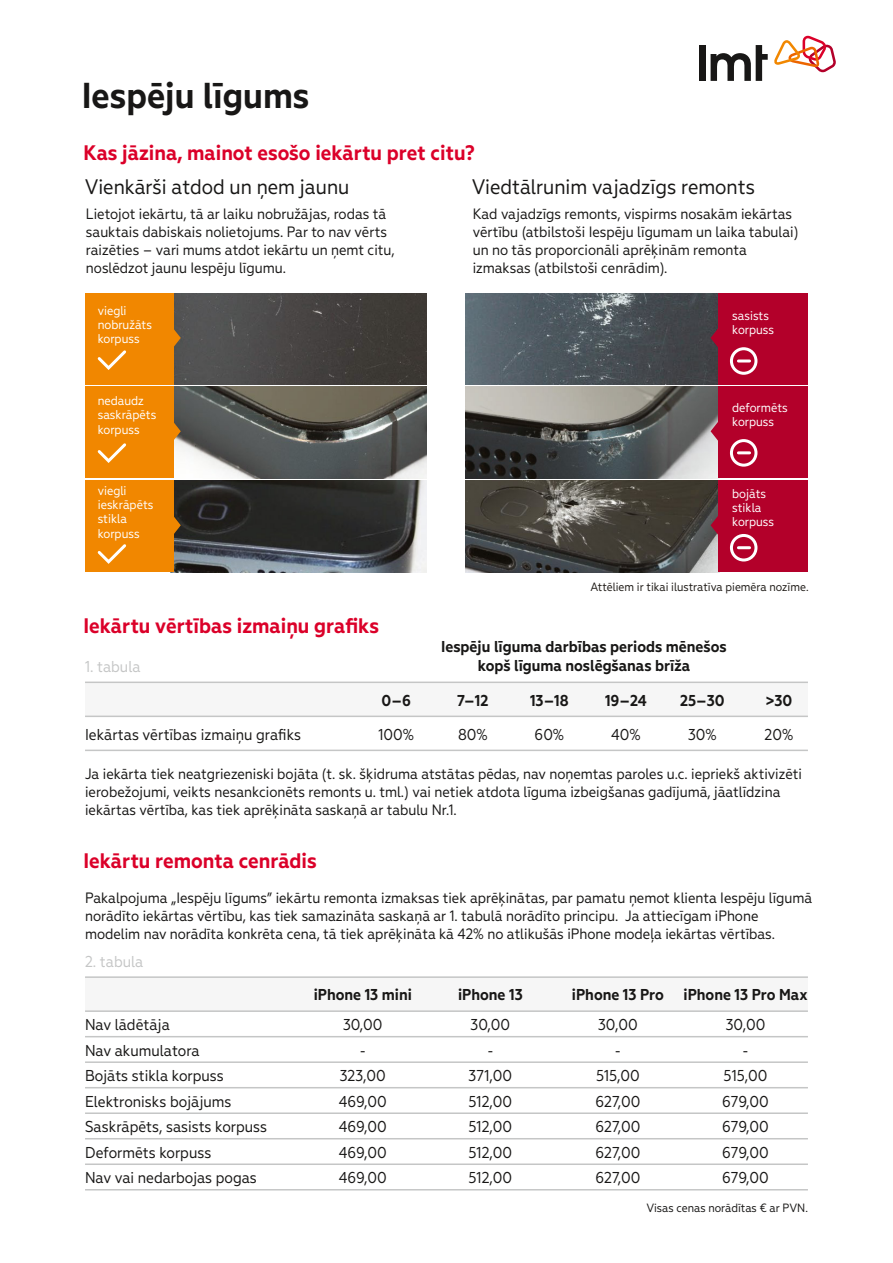
<style>
.page{position:relative;width:893px;height:1263px;background:#fff}
.page>*{position:absolute;margin:0;border:0;box-sizing:border-box;transform-origin:0 0}
.t1{font:700 36px "Geometria Narrow";color:#181716}
.t2{font:700 21px "Geometria Narrow";color:#db0029}
.t3{font:21px "Geometria Narrow";color:#181716}
.t4{font:15.75px/25.5px "Geometria Narrow";color:#181716;text-align:center}
.t5{font:700 15.75px/18.9px "Geometria Narrow";color:#181716;text-align:center}
.t6{font:15.75px "Geometria Narrow";color:#c5c6c6}
.t7{font:15px/18px "Geometria Narrow";color:#181716}
.t8{font:12.75px/14.2px "Geometria Narrow";color:#fff}
.t9{font:12px "Geometria Narrow";color:#1f1b17}
.t10{font:12px "Geometria Narrow";color:#181716}
</style>
<div class="page">
<img style="left:173px;top:293px;width:253px;height:185px">
<div style="left:85px;top:293px;width:88px;height:92px;background:#f18700"></div>
<svg style="left:173px;top:327px;width:8px;height:21px"></svg>
<svg style="left:97px;top:350px;width:30px;height:20px"></svg>
<div style="left:85px;top:386px;width:88px;height:92px;background:#f18700"></div>
<svg style="left:173px;top:421px;width:8px;height:21px"></svg>
<svg style="left:97px;top:443px;width:30px;height:20px"></svg>
<img style="left:173px;top:480px;width:253px;height:92px">
<div style="left:85px;top:480px;width:88px;height:92px;background:#f18700"></div>
<svg style="left:173px;top:515px;width:8px;height:21px"></svg>
<svg style="left:97px;top:544px;width:30px;height:20px"></svg>
<img style="left:466px;top:293px;width:252px;height:92px">
<img style="left:466px;top:480px;width:252px;height:92px">
<div style="left:718px;top:293px;width:90px;height:92px;background:#b3002a"></div>
<svg style="left:711px;top:327px;width:7px;height:21px"></svg>
<div style="left:730px;top:347px;width:27px;height:28px;border:3px solid #fff;border-radius:50%"></div>
<svg style="left:738px;top:359px;width:12px;height:3px"></svg>
<img style="left:466px;top:386px;width:252px;height:92px">
<div style="left:718px;top:386px;width:90px;height:92px;background:#b3002a"></div>
<svg style="left:711px;top:421px;width:7px;height:21px"></svg>
<div style="left:730px;top:439px;width:27px;height:28px;border:3px solid #fff;border-radius:50%"></div>
<svg style="left:738px;top:451px;width:12px;height:3px"></svg>
<div style="left:718px;top:480px;width:90px;height:92px;background:#b3002a"></div>
<svg style="left:711px;top:515px;width:7px;height:21px"></svg>
<div style="left:730px;top:534px;width:27px;height:27px;border:3px solid #fff;border-radius:50%"></div>
<svg style="left:738px;top:546px;width:12px;height:3px"></svg>
<div style="left:85px;top:682px;width:723px;height:34px;background:#f6f6f6"></div>
<div style="left:699px;top:45px;width:6px;height:36px;background:#181716"></div>
<svg style="left:711px;top:45px;width:57px;height:36px"></svg>
<svg style="left:774px;top:36px;width:62px;height:36px"></svg>
<hr style="left:85px;top:681px;width:723px;height:2px;background:#c5c6c6">
<hr style="left:85px;top:716px;width:723px;height:1px;background:#c5c6c6">
<hr style="left:85px;top:750px;width:723px;height:1px;background:#c5c6c6">
<div style="left:85px;top:977px;width:723px;height:34px;background:#f6f6f6"></div>
<hr style="left:85px;top:976px;width:723px;height:2px;background:#c5c6c6">
<hr style="left:85px;top:1010px;width:723px;height:2px;background:#c5c6c6">
<hr style="left:85px;top:1036px;width:723px;height:1px;background:#c5c6c6">
<hr style="left:85px;top:1061px;width:723px;height:2px;background:#c5c6c6">
<hr style="left:85px;top:1087px;width:723px;height:1px;background:#c5c6c6">
<hr style="left:85px;top:1112px;width:723px;height:2px;background:#c5c6c6">
<hr style="left:85px;top:1138px;width:723px;height:1px;background:#c5c6c6">
<hr style="left:85px;top:1163px;width:723px;height:2px;background:#c5c6c6">
<hr style="left:85px;top:1189px;width:723px;height:1px;background:#c5c6c6">
<h1 class="t1" style="left:82px;top:74px;width:229px">Iespēju līgums</h1>
<h2 class="t2" style="left:83px;top:140px;width:393px">Kas jāzina, mainot esošo iekārtu pret citu?</h2>
<h2 class="t3" style="left:85px;top:175px;width:266px">Vienkārši atdod un ņem jaunu</h2>
<p class="t7" style="left:86px;top:204px;width:310px">Lietojot iekārtu, tā ar laiku nobružājas, rodas tā sauktais dabiskais nolietojums. Par to nav vērts raizēties – vari mums atdot iekārtu un ņemt citu, noslēdzot jaunu Iespēju līgumu.</p>
<p class="t8" style="left:98px;top:303px;width:56px">viegli nobružāts korpuss</p>
<p class="t8" style="left:98px;top:394px;width:60px">nedaudz saskrāpēts korpuss</p>
<p class="t8" style="left:98px;top:483px;width:57px">viegli ieskrāpēts stikla korpuss</p>
<h2 class="t2" style="left:83px;top:614px;width:297px">Iekārtu vērtības izmaiņu grafiks</h2>
<p class="t6" style="left:85px;top:657px;width:57px">1. tabula</p>
<p class="t4" style="left:85px;top:721px;width:218px">Iekārtas vērtības izmaiņu grafiks</p>
<p class="t5" style="left:382px;top:691px;width:31px">0–6</p>
<p class="t4" style="left:378px;top:721px;width:37px">100%</p>
<h2 class="t3" style="left:472px;top:175px;width:285px">Viedtālrunim vajadzīgs remonts</h2>
<p class="t7" style="left:473px;top:204px;width:327px">Kad vajadzīgs remonts, vispirms nosakām iekārtas vērtību (atbilstoši Iespēju līgumam un laika tabulai) un no tās proporcionāli aprēķinām remonta izmaksas (atbilstoši cenrādim).</p>
<p class="t8" style="left:732px;top:308px;width:44px">sasists korpuss</p>
<p class="t8" style="left:732px;top:400px;width:57px">deformēts korpuss</p>
<p class="t8" style="left:732px;top:486px;width:44px">bojāts stikla korpuss</p>
<p class="t9" style="left:590px;top:580px;width:220px">Attēliem ir tikai ilustratīva piemēra nozīme.</p>
<p class="t5" style="left:441px;top:637px;width:287px">Iespēju līguma darbības periods mēnešos kopš līguma noslēgšanas brīža</p>
<p class="t5" style="left:457px;top:691px;width:33px">7–12</p>
<p class="t4" style="left:458px;top:721px;width:31px">80%</p>
<p class="t5" style="left:530px;top:691px;width:40px">13–18</p>
<p class="t4" style="left:535px;top:721px;width:31px">60%</p>
<p class="t5" style="left:605px;top:691px;width:43px">19–24</p>
<p class="t4" style="left:611px;top:721px;width:31px">40%</p>
<p class="t5" style="left:680px;top:691px;width:46px">25–30</p>
<p class="t4" style="left:688px;top:721px;width:30px">30%</p>
<p class="t5" style="left:766px;top:691px;width:28px">&gt;30</p>
<p class="t4" style="left:765px;top:721px;width:30px">20%</p>
<p class="t7" style="left:85px;top:764px;width:718px">Ja iekārta tiek neatgriezeniski bojāta (t. sk. šķidruma atstātas pēdas, nav noņemtas paroles u.c. iepriekš aktivizēti ierobežojumi, veikts nesankcionēts remonts u. tml.) vai netiek atdota līguma izbeigšanas gadījumā, jāatlīdzina iekārtas vērtība, kas tiek aprēķināta saskaņā ar tabulu Nr.1.</p>
<h2 class="t2" style="left:83px;top:848px;width:235px">Iekārtu remonta cenrādis</h2>
<p class="t7" style="left:85px;top:889px;width:729px">Pakalpojuma „Iespēju līgums” iekārtu remonta izmaksas tiek aprēķinātas, par pamatu ņemot klienta Iespēju līgumā norādīto iekārtas vērtību, kas tiek samazināta saskaņā ar 1. tabulā norādīto principu. Ja attiecīgam iPhone modelim nav norādīta konkrēta cena, tā tiek aprēķināta kā 42% no atlikušās iPhone modeļa iekārtas vērtības.</p>
<p class="t6" style="left:85px;top:952px;width:60px">2. tabula</p>
<p class="t4" style="left:85px;top:1012px;width:184px;text-align:left">Nav lādētāja<br>Nav akumulatora<br>Bojāts stikla korpuss<br>Elektronisks bojājums<br>Saskrāpēts, sasists korpuss<br>Deformēts korpuss<br>Nav vai nedarbojas pogas</p>
<p class="t5" style="left:314px;top:986px;width:100px">iPhone 13 mini</p>
<p class="t4" style="left:339px;top:1012px;width:49px">30,00 -<br>323,00<br>469,00<br>469,00<br>469,00<br>469,00</p>
<p class="t5" style="left:458px;top:986px;width:66px">iPhone 13</p>
<p class="t4" style="left:468px;top:1012px;width:45px">30,00 -<br>371,00<br>512,00<br>512,00<br>512,00<br>512,00</p>
<p class="t5" style="left:572px;top:986px;width:94px">iPhone 13 Pro</p>
<p class="t4" style="left:595px;top:1012px;width:47px">30,00 -<br>515,00<br>627,00<br>627,00<br>627,00<br>627,00</p>
<p class="t5" style="left:683px;top:986px;width:125px">iPhone 13 Pro Max</p>
<p class="t4" style="left:722px;top:1012px;width:48px">30,00 -<br>515,00<br>679,00<br>679,00<br>679,00<br>679,00</p>
<p class="t10" style="left:646px;top:1201px;width:163px">Visas cenas norādītas € ar PVN.</p>
</div>
